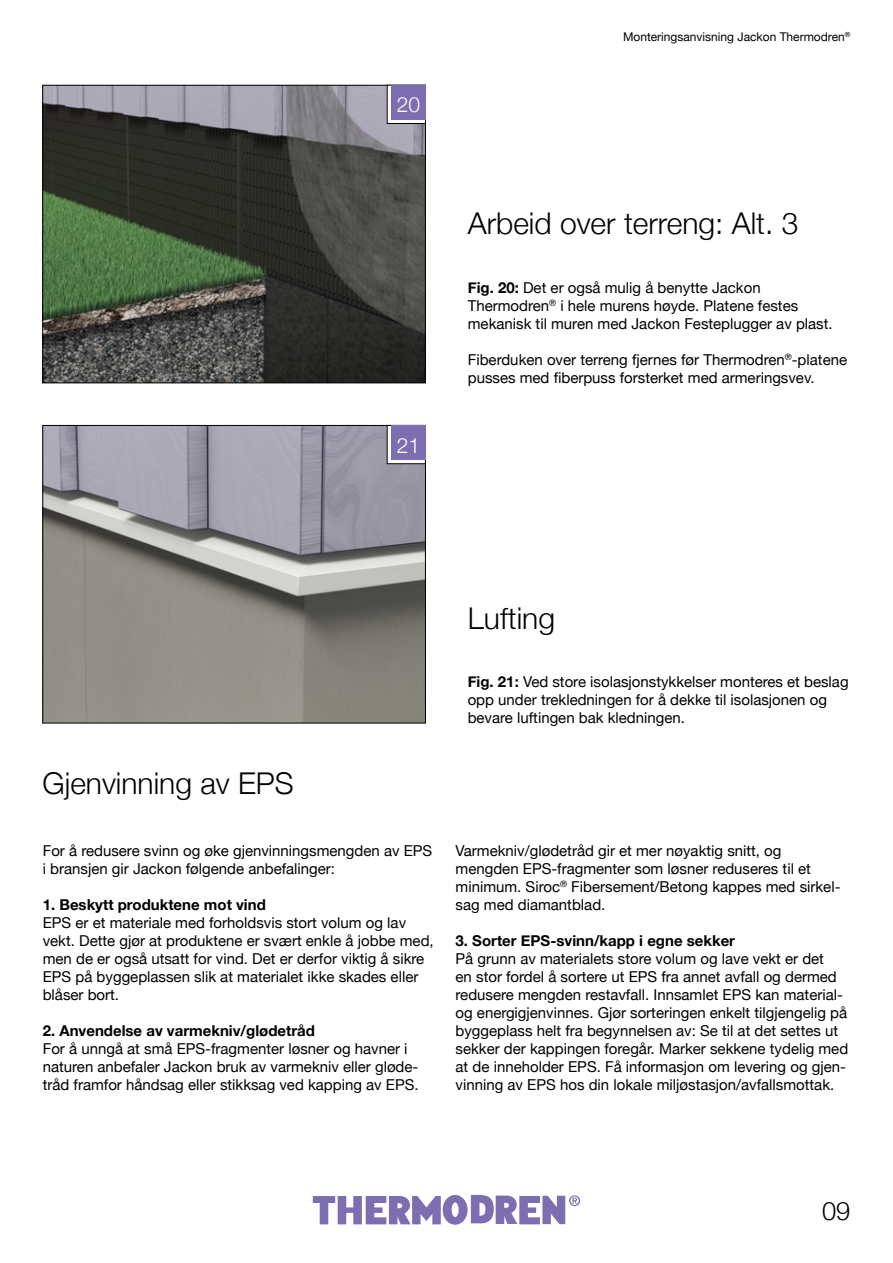
<style>
.page{position:relative;width:893px;height:1263px;background:#fff}
.page>*{position:absolute;margin:0;border:0;box-sizing:border-box;transform-origin:0 0}
.t1{font:300 30px "Helvetica Neue";color:#000}
.t2{font:300 25.5px "Helvetica Neue";color:#000}
.t3{font:300 21px "Helvetica Neue";color:#fff}
.t4{font:15px/18px "Helvetica Neue";color:#000}
.t5{font:700 15px "Helvetica Neue";color:#000}
.t6{font:12px "Helvetica Neue";color:#000}
.s1{font-weight:700}
</style>
<div class="page">
<img style="left:45px;top:87px;width:379px;height:294px">
<div style="left:43px;top:85px;width:383px;height:298px;border:1px solid #000"></div>
<svg style="left:389px;top:87px;width:35px;height:35px"></svg>
<div style="left:387px;top:85px;width:39px;height:39px;border:1px solid #000"></div>
<div style="left:391px;top:85px;width:34px;height:34px;background:#7c6eb0"></div>
<img style="left:45px;top:427px;width:379px;height:294px">
<div style="left:43px;top:425px;width:383px;height:298px;border:1px solid #000"></div>
<svg style="left:389px;top:427px;width:35px;height:35px"></svg>
<div style="left:387px;top:425px;width:39px;height:39px;border:1px solid #000"></div>
<div style="left:391px;top:425px;width:34px;height:34px;background:#7c6eb0"></div>
<svg style="left:569px;top:1195px;width:11px;height:11px"></svg>
<svg style="left:571px;top:1196px;width:8px;height:9px"></svg>
<svg style="left:572px;top:1198px;width:5px;height:6px"></svg>
<svg style="left:313px;top:1195px;width:252px;height:30px"></svg>
<h3 class="t3" style="left:397px;top:88px;width:25px">20</h3>
<h3 class="t3" style="left:397px;top:428px;width:25px">21</h3>
<p class="t6" style="left:623px;top:28px;width:229px">Monteringsanvisning Jackon Thermodren<sup>®</sup></p>
<h1 class="t1" style="left:468px;top:199px;width:332px">Arbeid over terreng: Alt. 3</h1>
<p class="t4" style="left:468px;top:280px;width:366px"><span class="s1">Fig. 20:</span> Det er også mulig å benytte Jackon<br>Thermodren<sup>®</sup> i hele murens høyde. Platene festes mekanisk til muren med Jackon Festeplugger av plast.</p>
<p class="t4" style="left:468px;top:352px;width:381px">Fiberduken over terreng fjernes før Thermodren<sup>®</sup>-platene pusses med fiberpuss forsterket med armeringsvev.</p>
<h1 class="t1" style="left:43px;top:759px;width:253px">Gjenvinning av EPS</h1>
<p class="t4" style="left:43px;top:842px;width:391px">For å redusere svinn og øke gjenvinningsmengden av EPS i bransjen gir Jackon følgende anbefalinger:</p>
<p class="t5" style="left:43px;top:892px;width:225px">1. Beskytt produktene mot vind</p>
<p class="t4" style="left:43px;top:914px;width:392px">EPS er et materiale med forholdsvis stort volum og lav vekt. Dette gjør at produktene er svært enkle å jobbe med, men de er også utsatt for vind. Det er derfor viktig å sikre EPS på byggeplassen slik at materialet ikke skades eller blåser bort.</p>
<p class="t5" style="left:43px;top:1018px;width:274px">2. Anvendelse av varmekniv/glødetråd</p>
<p class="t4" style="left:43px;top:1040px;width:377px">For å unngå at små EPS-fragmenter løsner og havner i naturen anbefaler Jackon bruk av varmekniv eller gløde&shy;tråd framfor håndsag eller stikksag ved kapping av EPS.</p>
<h1 class="t1" style="left:468px;top:594px;width:89px">Lufting</h1>
<p class="t4" style="left:468px;top:673px;width:382px"><span class="s1">Fig. 21:</span> Ved store isolasjonstykkelser monteres et beslag opp under trekledningen for å dekke til isolasjonen og bevare luftingen bak kledningen.</p>
<p class="t4" style="left:456px;top:842px;width:386px">Varmekniv/glødetråd gir et mer nøyaktig snitt, og mengden EPS-fragmenter som løsner reduseres til et minimum. Siroc<sup>®</sup> Fibersement/Betong kappes med sirkel&shy;sag med diamantblad.</p>
<p class="t5" style="left:456px;top:928px;width:281px">3. Sorter EPS-svinn/kapp i egne sekker</p>
<p class="t4" style="left:456px;top:950px;width:394px">På grunn av materialets store volum og lave vekt er det<br>en stor fordel å sortere ut EPS fra annet avfall og dermed redusere mengden restavfall. Innsamlet EPS kan material&shy;og energigjenvinnes. Gjør sorteringen enkelt tilgjengelig på byggeplass helt fra begynnelsen av: Se til at det settes ut sekker der kappingen foregår. Marker sekkene tydelig med at de inneholder EPS. Få informasjon om levering og gjen&shy;vinning av EPS hos din lokale miljøstasjon/avfallsmottak.</p>
<h2 class="t2" style="left:822px;top:1190px;width:30px">09</h2>
</div>
